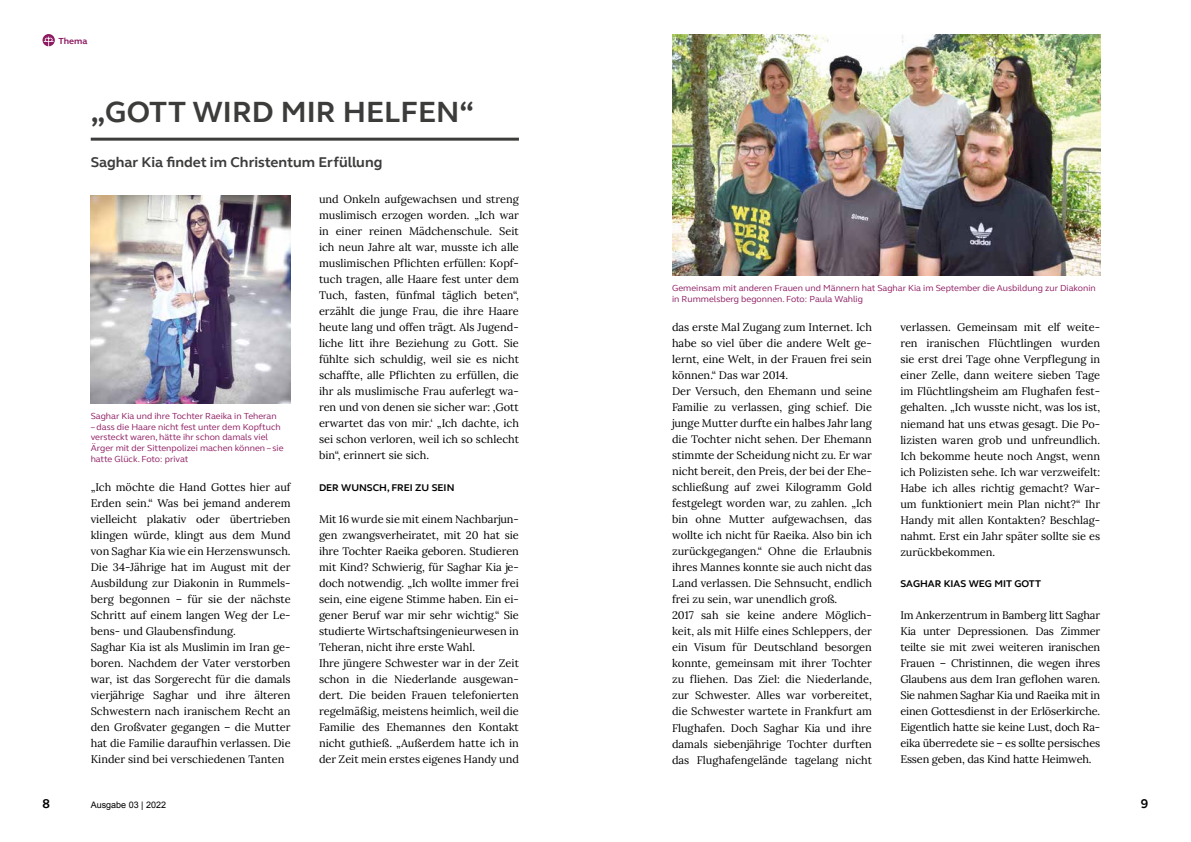
<style>
.page{position:relative;width:1191px;height:842px;background:#fff}
.page>*{position:absolute;margin:0;border:0;box-sizing:border-box;transform-origin:0 0}
.t1{font:700 30px "FS Elliot";color:#3c3c3b}
.t2{font:700 14.5px "FS Elliot";color:#3c3c3b}
.t3{font:700 13px "FS Elliot";color:#000}
.t4{font:11px/16px "Lora";color:#000}
.t5{font:700 10px "FS Elliot";color:#000}
.t6{font:9px/10.8px "FS Elliot";color:#8d1b61}
.t7{font:9px "Arial";color:#000}
.t8{font:700 9px "FS Elliot";color:#8d1b61}
</style>
<div class="page">
<hr style="left:91px;top:138px;width:428px;height:3px;background:#3c3c3b">
<img style="left:91px;top:195px;width:200px;height:208px">
<img style="left:672px;top:34px;width:428px;height:241px">
<svg style="left:43px;top:34px;width:12px;height:12px"></svg>
<p class="t8" style="left:58px;top:34px;width:31px">Thema</p>
<h1 class="t1" style="left:91px;top:91px;width:385px">„GOTT WIRD MIR HELFEN“</h1>
<h2 class="t2" style="left:91px;top:153px;width:293px">Saghar Kia findet im Christentum Erfüllung</h2>
<p class="t6" style="left:91px;top:410px;width:187px">Saghar Kia und ihre Tochter Raeika in Teheran</p>
<p class="t6" style="left:91px;top:421px;width:194px">– dass die Haare nicht fest unter dem Kopftuch versteckt waren, hätte ihr schon damals viel Ärger mit der Sittenpolizei machen können – sie hatte Glück. Foto: privat</p>
<p class="t4" style="left:91px;top:479px;width:201px">„Ich möchte die Hand Gottes hier auf Erden sein.“ Was bei jemand anderem vielleicht plakativ oder übertrieben klingen würde, klingt aus dem Mund von Saghar Kia wie ein Herzenswunsch.<br>Die 34-Jährige hat im August mit der Ausbildung zur Diakonin in Rummels&shy;berg begonnen – für sie der nächste Schritt auf einem langen Weg der Le&shy;bens- und Glaubensfindung.<br>Saghar Kia ist als Muslimin im Iran ge&shy;boren. Nachdem der Vater verstorben war, ist das Sorgerecht für die damals vierjährige Saghar und ihre älteren Schwestern nach iranischem Recht an den Großvater gegangen – die Mutter hat die Familie daraufhin verlassen. Die Kinder sind bei verschiedenen Tanten</p>
<p class="t4" style="left:319px;top:191px;width:201px;text-align:justify">und Onkeln aufgewachsen und streng muslimisch erzogen worden. „Ich war in einer reinen Mädchenschule. Seit ich neun Jahre alt war, musste ich alle muslimischen Pflichten erfüllen: Kopf&shy;tuch tragen, alle Haare fest unter dem Tuch, fasten, fünfmal täglich beten“, erzählt die junge Frau, die ihre Haare heute lang und offen trägt. Als Jugend&shy;liche litt ihre Beziehung zu Gott. Sie fühlte sich schuldig, weil sie es nicht schaffte, alle Pflichten zu erfüllen, die ihr als muslimische Frau auferlegt wa&shy;ren und von denen sie sicher war: ‚Gott erwartet das von mir.‘ „Ich dachte, ich sei schon verloren, weil ich so schlecht bin“, erinnert sie sich.</p>
<p class="t5" style="left:319px;top:481px;width:137px">DER WUNSCH, FREI ZU SEIN</p>
<p class="t4" style="left:319px;top:511px;width:201px">Mit 16 wurde sie mit einem Nachbarjun&shy;gen zwangsverheiratet, mit 20 hat sie ihre Tochter Raeika geboren. Studieren mit Kind? Schwierig, für Saghar Kia je&shy;doch notwendig. „Ich wollte immer frei sein, eine eigene Stimme haben. Ein ei&shy;gener Beruf war mir sehr wichtig.“ Sie studierte Wirtschaftsingenieurwesen in Teheran, nicht ihre erste Wahl.<br>Ihre jüngere Schwester war in der Zeit schon in die Niederlande ausgewan&shy;dert. Die beiden Frauen telefonierten regelmäßig, meistens heimlich, weil die Familie des Ehemannes den Kontakt nicht guthieß. „Außerdem hatte ich in der Zeit mein erstes eigenes Handy und</p>
<p class="t6" style="left:672px;top:283px;width:425px">Gemeinsam mit anderen Frauen und Männern hat Saghar Kia im September die Ausbildung zur Diakonin in Rummelsberg begonnen. Foto: Paula Wahlig</p>
<p class="t4" style="left:672px;top:319px;width:201px">das erste Mal Zugang zum Internet. Ich habe so viel über die andere Welt ge&shy;lernt, eine Welt, in der Frauen frei sein können.“ Das war 2014.<br>Der Versuch, den Ehemann und seine Familie zu verlassen, ging schief. Die junge Mutter durfte ein halbes Jahr lang die Tochter nicht sehen. Der Ehemann stimmte der Scheidung nicht zu. Er war nicht bereit, den Preis, der bei der Ehe&shy;schließung auf zwei Kilogramm Gold festgelegt worden war, zu zahlen. „Ich bin ohne Mutter aufgewachsen, das wollte ich nicht für Raeika. Also bin ich zurückgegangen.“ Ohne die Erlaubnis ihres Mannes konnte sie auch nicht das Land verlassen. Die Sehnsucht, endlich frei zu sein, war unendlich groß.<br>2017 sah sie keine andere Möglich&shy;keit, als mit Hilfe eines Schleppers, der ein Visum für Deutschland besorgen konnte, gemeinsam mit ihrer Tochter zu fliehen. Das Ziel: die Niederlande, zur Schwester. Alles war vorbereitet, die Schwester wartete in Frankfurt am Flughafen. Doch Saghar Kia und ihre damals siebenjährige Tochter durften das Flughafengelände tagelang nicht</p>
<p class="t4" style="left:900px;top:319px;width:201px;text-align:justify">verlassen. Gemeinsam mit elf weite&shy;ren iranischen Flüchtlingen wurden sie erst drei Tage ohne Verpflegung in einer Zelle, dann weitere sieben Tage im Flüchtlingsheim am Flughafen fest&shy;gehalten. „Ich wusste nicht, was los ist, niemand hat uns etwas gesagt. Die Po&shy;lizisten waren grob und unfreundlich.<br>Ich bekomme heute noch Angst, wenn ich Polizisten sehe. Ich war verzweifelt:<br>Habe ich alles richtig gemacht? War&shy;um funktioniert mein Plan nicht?“ Ihr Handy mit allen Kontakten? Beschlag&shy;nahmt. Erst ein Jahr später sollte sie es zurückbekommen.</p>
<p class="t5" style="left:900px;top:577px;width:142px">SAGHAR KIAS WEG MIT GOTT</p>
<p class="t4" style="left:900px;top:607px;width:201px;text-align:justify">Im Ankerzentrum in Bamberg litt Saghar Kia unter Depressionen. Das Zimmer teilte sie mit zwei weiteren iranischen Frauen – Christinnen, die wegen ihres Glaubens aus dem Iran geflohen waren.<br>Sie nahmen Saghar Kia und Raeika mit in einen Gottesdienst in der Erlöserkirche.<br>Eigentlich hatte sie keine Lust, doch Ra&shy;eika überredete sie – es sollte persisches Essen geben, das Kind hatte Heimweh.</p>
<p class="t3" style="left:43px;top:795px;width:9px">8</p>
<p class="t3" style="left:1141px;top:795px;width:9px">9</p>
<p class="t7" style="left:91px;top:799px;width:77px">Ausgabe 03 | 2022</p>
</div>
